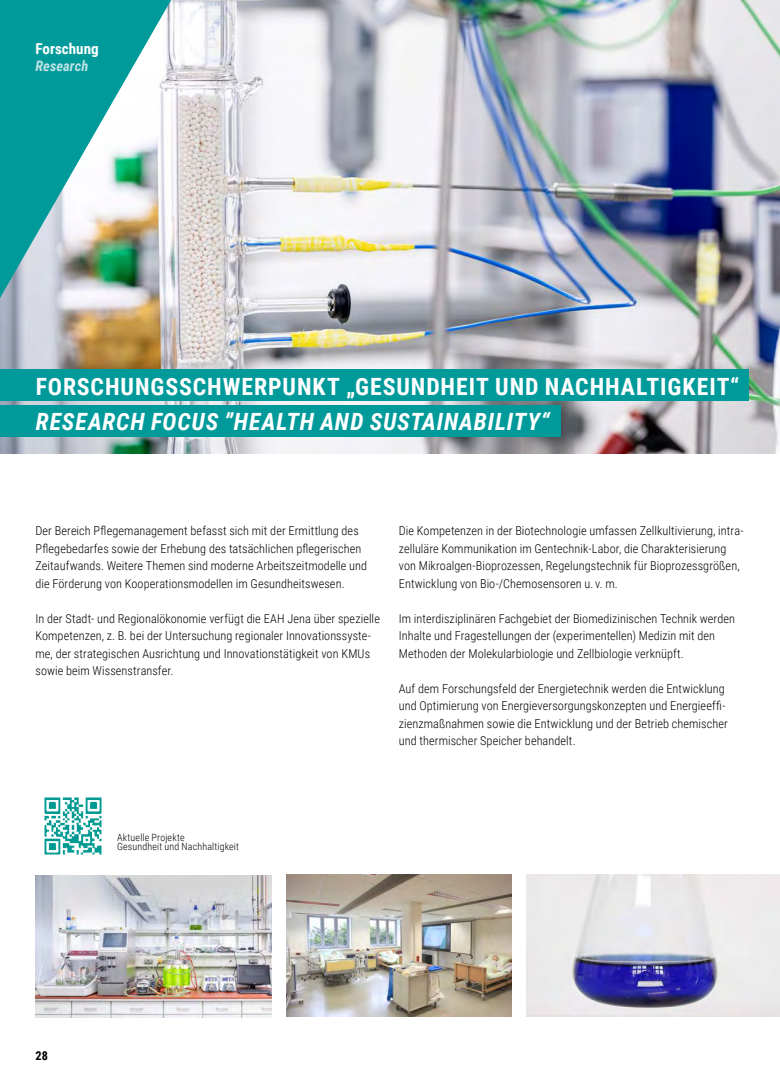
<style>
.page{position:relative;width:780px;height:1081px;background:#fff}
.page>*{position:absolute;margin:0;border:0;box-sizing:border-box;transform-origin:0 0}
.t1{font:700 23.75px "Roboto Condensed";letter-spacing:.04em;color:#fff}
.t2{font:italic 700 23.75px "Roboto Condensed";letter-spacing:.035em;color:#fff}
.t3{font:700 15px "Roboto Condensed";letter-spacing:.005em;color:#fff}
.t4{font:italic 700 14.38px "Roboto Condensed";letter-spacing:.005em;color:#bee2e3}
.t5{font:300 12.25px/17.5px "Roboto Condensed";letter-spacing:.005em;color:#000}
.t6{font:700 12.25px "Roboto Condensed";color:#000}
.t7{font:300 10px/8.8px "Roboto Condensed";letter-spacing:.015em;color:#000}
</style>
<div class="page">
<img style="left:177px;top:0;width:603px;height:454px">
<img style="left:526px;top:875px;width:254px;height:141px">
<img style="left:35px;top:875px;width:237px;height:142px">
<img style="left:286px;top:875px;width:225px;height:141px">
<img style="left:0;top:0;width:177px;height:454px">
<div style="left:0;top:405px;width:560px;height:32px;background:#009a9b"></div>
<div style="left:0;top:369px;width:748px;height:32px;background:#009a9b"></div>
<img style="left:44px;top:797px;width:58px;height:58px">
<p class="t3" style="left:35px;top:38px;width:65px">Forschung</p>
<p class="t4" style="left:35px;top:56px;width:54px">Research</p>
<h1 class="t1" style="left:36px;top:370px;width:704px">FORSCHUNGSSCHWERPUNKT „GESUNDHEIT UND NACHHALTIGKEIT“</h1>
<h1 class="t2" style="left:36px;top:405px;width:515px">RESEARCH FOCUS ”HEALTH AND SUSTAINABILITY“</h1>
<p class="t5" style="left:35px;top:521px;width:333px">Der Bereich Pflegemanagement befasst sich mit der Ermittlung des Pflegebedarfes sowie der Erhebung des tatsächlichen pflegerischen Zeitaufwands. Weitere Themen sind moderne Arbeitszeitmodelle und die Förderung von Kooperationsmodellen im Gesundheitswesen.</p>
<p class="t5" style="left:35px;top:609px;width:346px">In der Stadt- und Regionalökonomie verfügt die EAH Jena über spezielle Kompetenzen, z. B. bei der Untersuchung regionaler Innovationssyste&shy;me, der strategischen Ausrichtung und Innovationstätigkeit von KMUs sowie beim Wissenstransfer.</p>
<p class="t5" style="left:399px;top:521px;width:346px">Die Kompetenzen in der Biotechnologie umfassen Zellkultivierung, intra&shy;zelluläre Kommunikation im Gentechnik-Labor, die Charakterisierung von Mikroalgen-Bioprozessen, Regelungstechnik für Bioprozessgrößen, Entwicklung von Bio-/Chemosensoren u. v. m.</p>
<p class="t5" style="left:399px;top:609px;width:338px">Im interdisziplinären Fachgebiet der Biomedizinischen Technik werden<br>Inhalte und Fragestellungen der (experimentellen) Medizin mit den<br>Methoden der Molekularbiologie und Zellbiologie verknüpft.</p>
<p class="t5" style="left:399px;top:679px;width:330px">Auf dem Forschungsfeld der Energietechnik werden die Entwicklung und Optimierung von Energieversorgungskonzepten und Energieeffi&shy;zienzmaßnahmen sowie die Entwicklung und der Betrieb chemischer und thermischer Speicher behandelt.</p>
<p class="t7" style="left:117px;top:833px;width:123px">Aktuelle Projekte<br>Gesundheit und Nachhaltigkeit</p>
<p class="t6" style="left:35px;top:1047px;width:14px">28</p>
</div>
